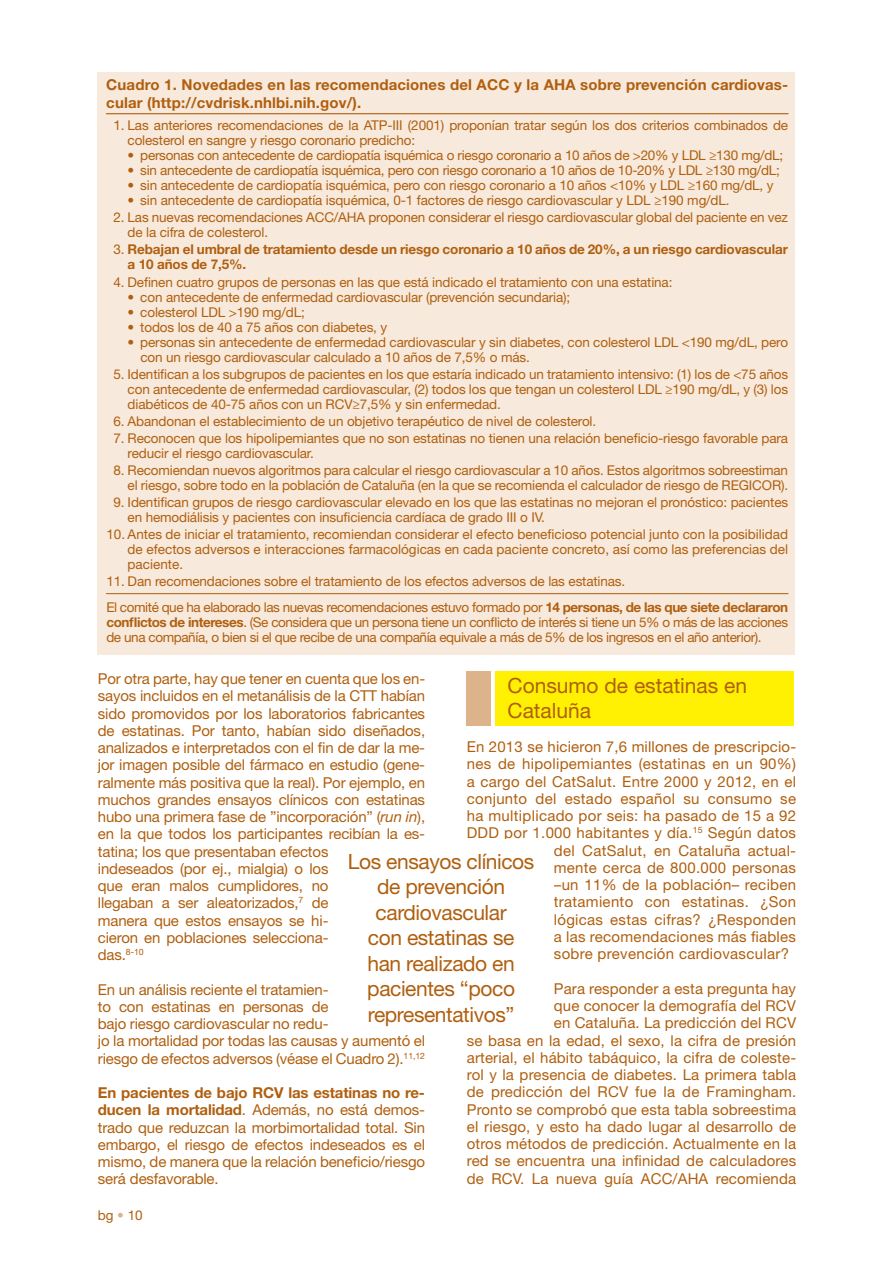
<style>
.page{position:relative;width:893px;height:1263px;background:#fff}
.page>*{position:absolute;margin:0;border:0;box-sizing:border-box;transform-origin:0 0}
.t1{font:21px/25.5px "Helvetica Neue LT Std";letter-spacing:-.02em;color:#b05f0f;text-align:center}
.t2{font:21px/25.2px "Helvetica Neue LT Std";color:#b05f0f}
.t3{font:15px/17.2px "Helvetica Neue LT Std";letter-spacing:-.01em;color:#b05f0f}
.t4{font:15px/17.2px "Helvetica Neue LT Std";letter-spacing:.01em;color:#b05f0f;text-align:right}
.t5{font:15px "Helvetica Neue LT Std";letter-spacing:.02em;color:#b05f0f}
.t6{font:700 15px/17.2px "Helvetica Neue LT Std";letter-spacing:.01em;color:#b05f0f}
.t7{font:13.5px/15px "Helvetica Neue LT Std";letter-spacing:-.01em;color:#b05f0f}
.t8{font:13.5px/15px "Helvetica Neue LT Std";letter-spacing:-.03em;color:#b05f0f}
.t9{font:700 13.5px/15px "Helvetica Neue LT Std";letter-spacing:-.01em;color:#b05f0f}
.s1{font-weight:400}
.s2{font-weight:700}
.s3{font-style:italic}
.s4{color:#ddb38b}
</style>
<div class="page">
<div style="left:467px;top:671px;width:24px;height:54px;background:#ddb38b"></div>
<div style="left:495px;top:671px;width:299px;height:54px;background:#fff101"></div>
<div style="left:98px;top:72px;width:697px;height:583px;background:#f7e9db"></div>
<hr style="left:106px;top:113px;width:682px;height:1px;background:#b05f0f">
<hr style="left:106px;top:593px;width:682px;height:1px;background:#b05f0f">
<p class="t6" style="left:106px;top:76px;width:683px">Cuadro 1. Novedades en las recomendaciones del ACC y la AHA sobre prevención cardiovas&shy;cular (http://cvdrisk.nhlbi.nih.gov/).</p>
<p class="t7" style="left:128px;top:118px;width:662px;text-indent:-14px">1. Las anteriores recomendaciones de la ATP-III (2001) proponían tratar según los dos criterios combinados de colesterol en sangre y riesgo coronario predicho:</p>
<p class="t7" style="left:128px;top:148px;width:657px">• personas con antecedente de cardiopatía isquémica o riesgo coronario a 10 años de &gt;20% y LDL ≥130 mg/dL;</p>
<p class="t7" style="left:128px;top:163px;width:654px">• sin antecedente de cardiopatía isquémica, pero con riesgo coronario a 10 años de 10-20% y LDL ≥130 mg/dL;</p>
<p class="t7" style="left:128px;top:178px;width:647px">• sin antecedente de cardiopatía isquémica, pero con riesgo coronario a 10 años &lt;10% y LDL ≥160 mg/dL, y</p>
<p class="t7" style="left:128px;top:193px;width:604px">• sin antecedente de cardiopatía isquémica, 0-1 factores de riesgo cardiovascular y LDL ≥190 mg/dL.</p>
<p class="t7" style="left:128px;top:210px;width:662px;text-indent:-14px">2. Las nuevas recomendaciones ACC/AHA proponen considerar el riesgo cardiovascular global del paciente en vez de la cifra de colesterol.</p>
<p class="t9" style="left:128px;top:242px;width:662px;text-indent:-14px"><span class="s1">3.</span> Rebajan el umbral de tratamiento desde un riesgo coronario a 10 años de 20%, a un riesgo cardiovascular a 10 años de 7,5%.</p>
<p class="t7" style="left:114px;top:274px;width:560px">4. Definen cuatro grupos de personas en las que está indicado el tratamiento con una estatina:</p>
<p class="t7" style="left:128px;top:289px;width:444px">• con antecedente de enfermedad cardiovascular (prevención secundaria);</p>
<p class="t7" style="left:128px;top:304px;width:179px">• colesterol LDL &gt;190 mg/dL;</p>
<p class="t7" style="left:128px;top:319px;width:261px">• todos los de 40 a 75 años con diabetes, y</p>
<p class="t7" style="left:140px;top:334px;width:649px;text-indent:-13px">• personas sin antecedente de enfermedad cardiovascular y sin diabetes, con colesterol LDL &lt;190 mg/dL, pero con un riesgo cardiovascular calculado a 10 años de 7,5% o más.</p>
<p class="t7" style="left:128px;top:366px;width:662px;text-align:justify;text-indent:-14px">5. Identifican a los subgrupos de pacientes en los que estaría indicado un tratamiento intensivo: (1) los de &lt;75 años con antecedente de enfermedad cardiovascular, (2) todos los que tengan un colesterol LDL ≥190 mg/dL, y (3) los diabéticos de 40-75 años con un RCV≥7,5% y sin enfermedad.</p>
<p class="t7" style="left:114px;top:413px;width:484px">6. Abandonan el establecimiento de un objetivo terapéutico de nivel de colesterol.</p>
<p class="t7" style="left:128px;top:430px;width:662px;text-indent:-14px">7. Reconocen que los hipolipemiantes que no son estatinas no tienen una relación beneficio-riesgo favorable para reducir el riesgo cardiovascular.</p>
<p class="t7" style="left:114px;top:463px;width:676px;text-align:right">8. Recomiendan nuevos algoritmos para calcular el riesgo cardiovascular a 10 años. Estos algoritmos sobreestiman el riesgo, sobre todo en la población de Cataluña (en la que se recomienda el calculador de riesgo de REGICOR).</p>
<p class="t7" style="left:128px;top:495px;width:662px;text-indent:-14px">9. Identifican grupos de riesgo cardiovascular elevado en los que las estatinas no mejoran el pronóstico: pacientes en hemodiálisis y pacientes con insuficiencia cardíaca de grado III o IV.</p>
<p class="t7" style="left:128px;top:527px;width:662px;text-align:justify;text-indent:-21px">10. Antes de iniciar el tratamiento, recomiendan considerar el efecto beneficioso potencial junto con la posibilidad de efectos adversos e interacciones farmacológicas en cada paciente concreto, así como las preferencias del paciente.</p>
<p class="t7" style="left:106px;top:569px;width:683px;line-height:25.2px">11. Dan recomendaciones sobre el tratamiento de los efectos adversos de las estatinas.<br>El comité que ha elaborado las nuevas recomendaciones estuvo formado por <span class="s2">14 personas, de las que siete declararon</span></p>
<p class="t8" style="left:106px;top:614px;width:683px"><span class="s2">conflictos de intereses</span>. (Se considera que un persona tiene un conflicto de interés si tiene un 5% o más de las acciones de una compañía, o bien si el que recibe de una compañía equivale a más de 5% de los ingresos en el año anterior).</p>
<p class="t3" style="left:98px;top:670px;width:329px">Por otra parte, hay que tener en cuenta que los en&shy;sayos incluidos en el metanálisis de la CTT habían sido promovidos por los laboratorios fabricantes de estatinas. Por tanto, habían sido diseñados, analizados e interpretados con el fin de dar la me&shy;jor imagen posible del fármaco en estudio (gene&shy;ralmente más positiva que la real). Por ejemplo, en muchos grandes ensayos clínicos con estatinas hubo una primera fase de ”incorporación” (<span class="s3">run in</span>), en la que todos los participantes recibían la es&shy;tatina; los que presentaban efectos<br>indeseados (por ej., mialgia) o los<br>que eran malos cumplidores, no<br>llegaban a ser aleatorizados,<sup>7</sup> de<br>manera que estos ensayos se hi-<br>cieron en poblaciones selecciona-<br>das.<sup>8-10</sup></p>
<p class="t3" style="left:98px;top:980px;width:329px">En un análisis reciente el tratamien-<br>to con estatinas en personas de<br>bajo riesgo cardiovascular no redu-<br>jo la mortalidad por todas las causas y aumentó el riesgo de efectos adversos (véase el Cuadro 2).<sup>11,12</sup></p>
<p class="t3" style="left:98px;top:1084px;width:329px;text-align:justify"><span class="s2">En pacientes de bajo RCV las estatinas no re&shy;ducen la mortalidad</span>. Además, no está demos&shy;trado que reduzcan la morbimortalidad total. Sin embargo, el riesgo de efectos indeseados es el mismo, de manera que la relación beneficio/riesgo será desfavorable.</p>
<h1 class="t2" style="left:507px;top:672px;width:241px">Consumo de estatinas en<br>Cataluña</h1>
<p class="t4" style="left:467px;top:738px;width:331px">En 2013 se hicieron 7,6 millones de prescripcio-</p>
<p class="t5" style="left:467px;top:755px;width:331px">nes de hipolipemiantes (estatinas en un 90%)</p>
<p class="t5" style="left:467px;top:772px;width:331px">a cargo del CatSalut. Entre 2000 y 2012, en el</p>
<p class="t5" style="left:467px;top:790px;width:331px">conjunto del estado español su consumo se</p>
<p class="t5" style="left:467px;top:807px;width:331px">ha multiplicado por seis: ha pasado de 15 a 92</p>
<p class="t5" style="left:467px;top:824px;width:331px">DDD por 1.000 habitantes y día.<sup>15</sup> Según datos</p>
<p class="t5" style="left:554px;top:841px;width:244px">del CatSalut, en Cataluña actual-</p>
<p class="t5" style="left:554px;top:859px;width:244px">mente cerca de 800.000 personas</p>
<p class="t5" style="left:554px;top:876px;width:244px">–un 11% de la población– reciben</p>
<p class="t5" style="left:554px;top:893px;width:244px">tratamiento con estatinas. ¿Son</p>
<p class="t5" style="left:554px;top:910px;width:244px">lógicas estas cifras? ¿Responden</p>
<p class="t5" style="left:554px;top:928px;width:244px">a las recomendaciones más fiables</p>
<p class="t5" style="left:554px;top:945px;width:237px">sobre prevención cardiovascular?</p>
<p class="t4" style="left:467px;top:979px;width:331px">Para responder a esta pregunta hay<br>que conocer la demografía del RCV<br>en Cataluña. La predicción del RCV<br>se basa en la edad, el sexo, la cifra de presión arterial, el hábito tabáquico, la cifra de coleste&shy;rol y la presencia de diabetes. La primera tabla de predicción del RCV fue la de Framingham.<br>Pronto se comprobó que esta tabla sobreestima el riesgo, y esto ha dado lugar al desarrollo de otros métodos de predicción. Actualmente en la red se encuentra una infinidad de calculadores de RCV. La nueva guía ACC/AHA recomienda</p>
<h1 class="t1" style="left:348px;top:848px;width:188px">Los ensayos clínicos de prevención cardiovascular<br>con estatinas se<br>han realizado en pacientes “poco representativos”</h1>
<p class="t7" style="left:98px;top:1207px;width:47px">bg <span class="s4">•</span> 10</p>
</div>
